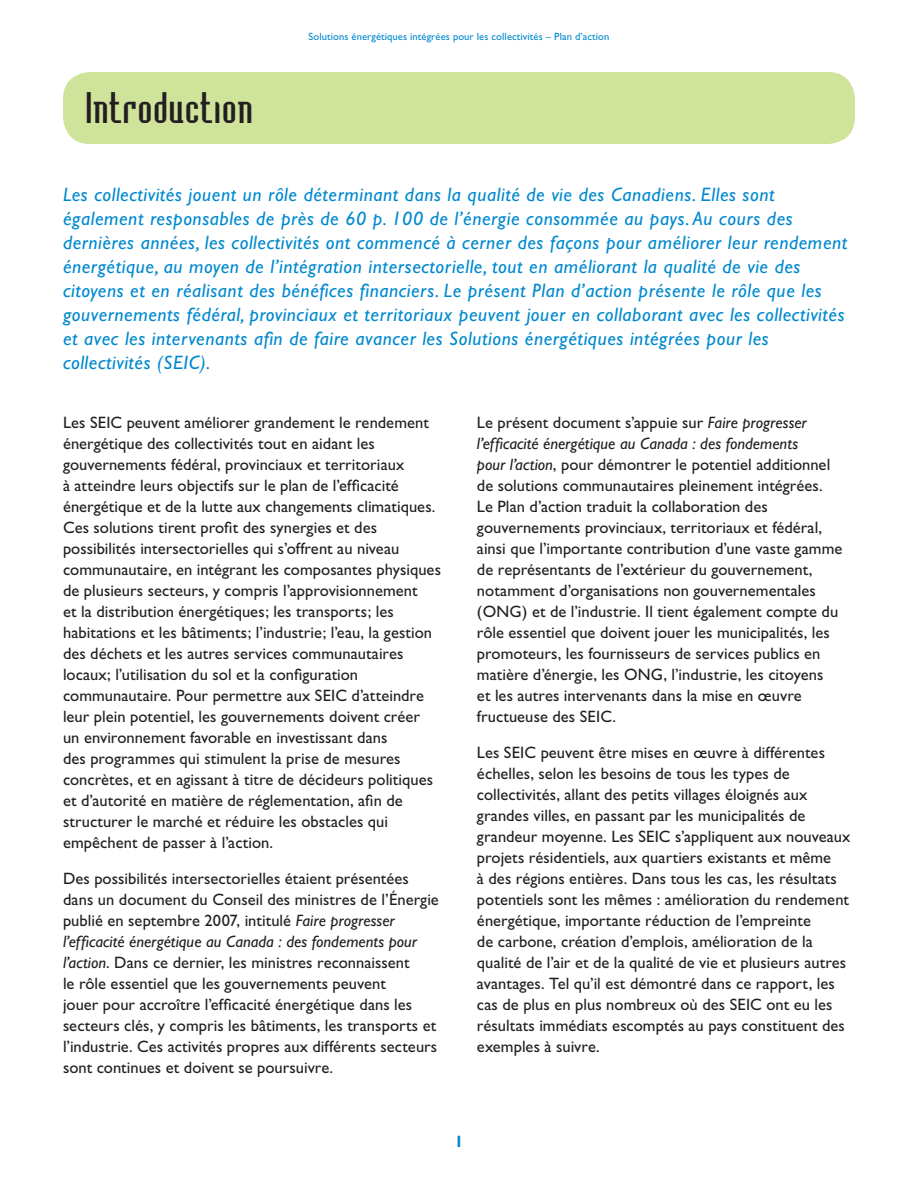
<style>
.page{position:relative;width:918px;height:1188px;background:#fff}
.page>*{position:absolute;margin:0;border:0;box-sizing:border-box;transform-origin:0 0}
.t1{font:40.5px "Badloc";letter-spacing:.03em;color:#231f20}
.t2{font:italic 19.5px/24px "Gill Sans";letter-spacing:.03em;color:#0089cf}
.t3{font:16.5px/21px "Gill Sans";letter-spacing:.005em;color:#231f20}
.t4{font:700 16.5px "Gill Sans";color:#0089cf}
.t5{font:10.5px "Gill Sans";letter-spacing:.01em;color:#0089cf}
.s1{font-style:italic}
</style>
<div class="page">
<div style="left:63px;top:72px;width:792px;height:72px;background:#d0e39a;border-radius:27px"></div>
<h1 class="t1" style="left:86px;top:92px;width:169px">Introduction</h1>
<p class="t5" style="left:309px;top:32px;width:302px">Solutions énergétiques intégrées pour les collectivités – Plan d’action</p>
<p class="t2" style="left:63px;top:184px;width:786px">Les collectivités jouent un rôle déterminant dans la qualité de vie des Canadiens. Elles sont également responsables de près de 60 p. 100 de l’énergie consommée au pays. Au cours des dernières années, les collectivités ont commencé à cerner des façons pour améliorer leur rendement énergétique, au moyen de l’intégration intersectorielle, tout en améliorant la qualité de vie des citoyens et en réalisant des bénéfices financiers. Le présent Plan d’action présente le rôle que les gouvernements fédéral, provinciaux et territoriaux peuvent jouer en collaborant avec les collectivités et avec les intervenants afin de faire avancer les Solutions énergétiques intégrées pour les collectivités (SEIC).</p>
<p class="t3" style="left:63px;top:414px;width:380px">Les SEIC peuvent améliorer grandement le rendement énergétique des collectivités tout en aidant les gouvernements fédéral, provinciaux et territoriaux<br>à atteindre leurs objectifs sur le plan de l’efficacité énergétique et de la lutte aux changements climatiques.<br>Ces solutions tirent profit des synergies et des possibilités intersectorielles qui s’offrent au niveau communautaire, en intégrant les composantes physiques de plusieurs secteurs, y compris l’approvisionnement<br>et la distribution énergétiques; les transports; les habitations et les bâtiments; l’industrie; l’eau, la gestion des déchets et les autres services communautaires locaux; l’utilisation du sol et la configuration communautaire. Pour permettre aux SEIC d’atteindre leur plein potentiel, les gouvernements doivent créer<br>un environnement favorable en investissant dans<br>des programmes qui stimulent la prise de mesures concrètes, et en agissant à titre de décideurs politiques et d’autorité en matière de réglementation, afin de structurer le marché et réduire les obstacles qui empêchent de passer à l’action.</p>
<p class="t3" style="left:63px;top:870px;width:377px">Des possibilités intersectorielles étaient présentées dans un document du Conseil des ministres de l’Énergie publié en septembre 2007, intitulé <span class="s1">Faire progresser l’efficacité énergétique au Canada : des fondements pour l’action</span>. Dans ce dernier, les ministres reconnaissent<br>le rôle essentiel que les gouvernements peuvent<br>jouer pour accroître l’efficacité énergétique dans les secteurs clés, y compris les bâtiments, les transports et l’industrie. Ces activités propres aux différents secteurs sont continues et doivent se poursuivre.</p>
<p class="t3" style="left:477px;top:414px;width:367px">Le présent document s’appuie sur <span class="s1">Faire progresser l’efficacité énergétique au Canada : des fondements<br>pour l’action</span>, pour démontrer le potentiel additionnel de solutions communautaires pleinement intégrées.<br>Le Plan d’action traduit la collaboration des gouvernements provinciaux, territoriaux et fédéral, ainsi que l’importante contribution d’une vaste gamme de représentants de l’extérieur du gouvernement, notamment d’organisations non gouvernementales (ONG) et de l’industrie. Il tient également compte du rôle essentiel que doivent jouer les municipalités, les promoteurs, les fournisseurs de services publics en matière d’énergie, les ONG, l’industrie, les citoyens<br>et les autres intervenants dans la mise en œuvre fructueuse des SEIC.</p>
<p class="t3" style="left:477px;top:744px;width:375px">Les SEIC peuvent être mises en œuvre à différentes échelles, selon les besoins de tous les types de collectivités, allant des petits villages éloignés aux grandes villes, en passant par les municipalités de grandeur moyenne. Les SEIC s’appliquent aux nouveaux projets résidentiels, aux quartiers existants et même<br>à des régions entières. Dans tous les cas, les résultats potentiels sont les mêmes : amélioration du rendement énergétique, importante réduction de l’empreinte<br>de carbone, création d’emplois, amélioration de la qualité de l’air et de la qualité de vie et plusieurs autres avantages. Tel qu’il est démontré dans ce rapport, les cas de plus en plus nombreux où des SEIC ont eu les résultats immédiats escomptés au pays constituent des exemples à suivre.</p>
<p class="t4" style="left:454px;top:1135px;width:11px">1</p>
</div>
